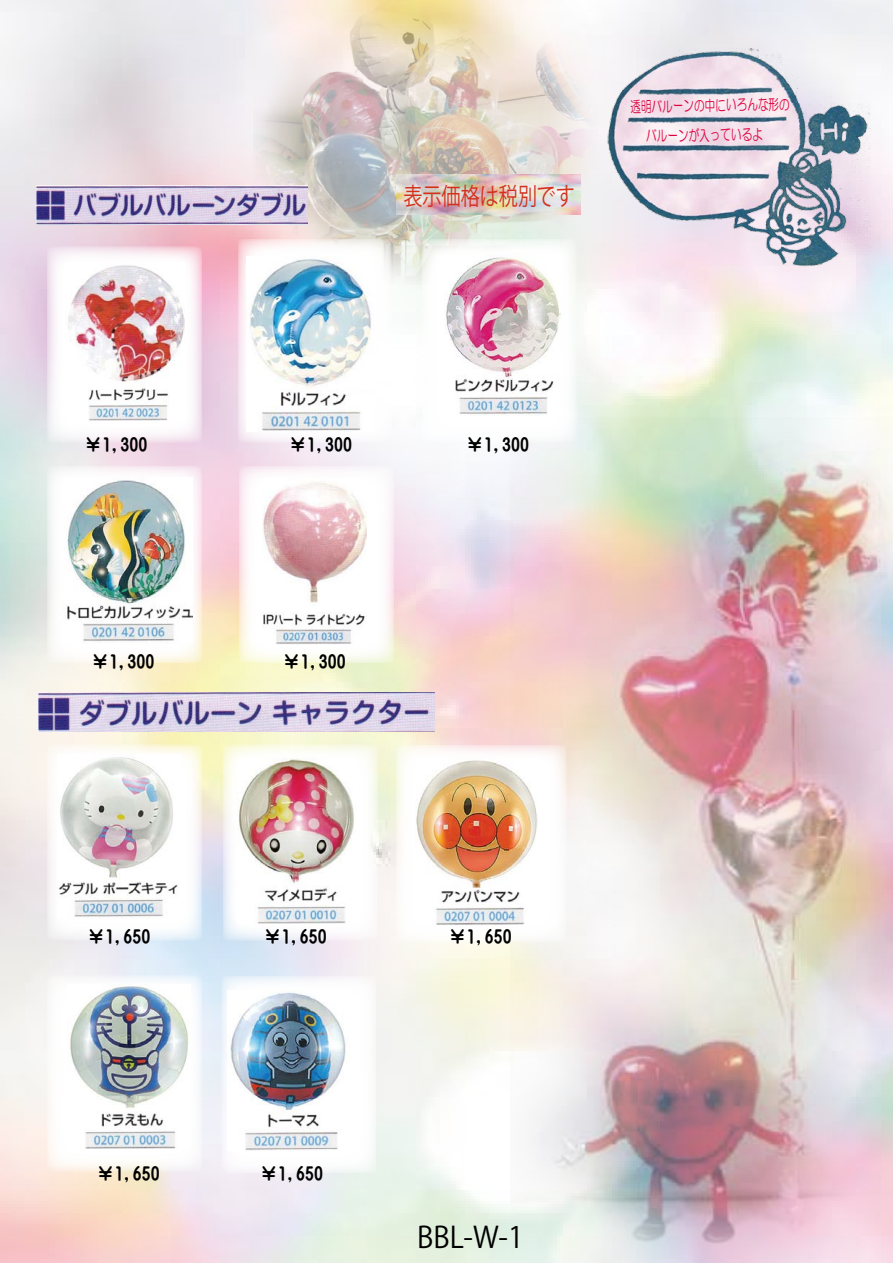
<style>
.page{position:relative;width:893px;height:1263px;background:#fff}
.page>*{position:absolute;margin:0;border:0;box-sizing:border-box;transform-origin:0 0}
.t1{font:29.25px "Koz Go Pro";color:#000;scale:.96 1}
.t2{font:24.15px "Koz Go Pro";color:#d2311c;scale:.79 1}
.t3{font:18px "Yenti EG Extra SJIS";color:#000}
.t4{font:15.15px/29.5px "HG Maru Gothic MPRO";color:#dc013e;scale:.7 1}
</style>
<div class="page">
<img style="left:0;top:0;width:893px;height:1263px">
<h2 class="t2" style="left:403px;top:181px;width:219px">表示価格は税別です</h2>
<p class="t4" style="left:645px;top:92px;width:208px;text-indent:-15px;rotate:-1deg">透明バルーンの中にいろんな形のバルーンが入っているよ</p>
<p class="t3" style="left:85px;top:435px;width:64px">￥1,300</p>
<p class="t3" style="left:289px;top:435px;width:64px">￥1,300</p>
<p class="t3" style="left:466px;top:435px;width:64px">￥1,300</p>
<p class="t3" style="left:92px;top:652px;width:64px">￥1,300</p>
<p class="t3" style="left:283px;top:652px;width:64px">￥1,300</p>
<p class="t3" style="left:87px;top:927px;width:64px">￥1,650</p>
<p class="t3" style="left:264px;top:927px;width:64px">￥1,650</p>
<p class="t3" style="left:449px;top:927px;width:64px">￥1,650</p>
<p class="t3" style="left:97px;top:1164px;width:64px">￥1,650</p>
<p class="t3" style="left:260px;top:1164px;width:64px">￥1,650</p>
<h1 class="t1" style="left:417px;top:1218px;width:112px">BBL-W-1</h1>
</div>
